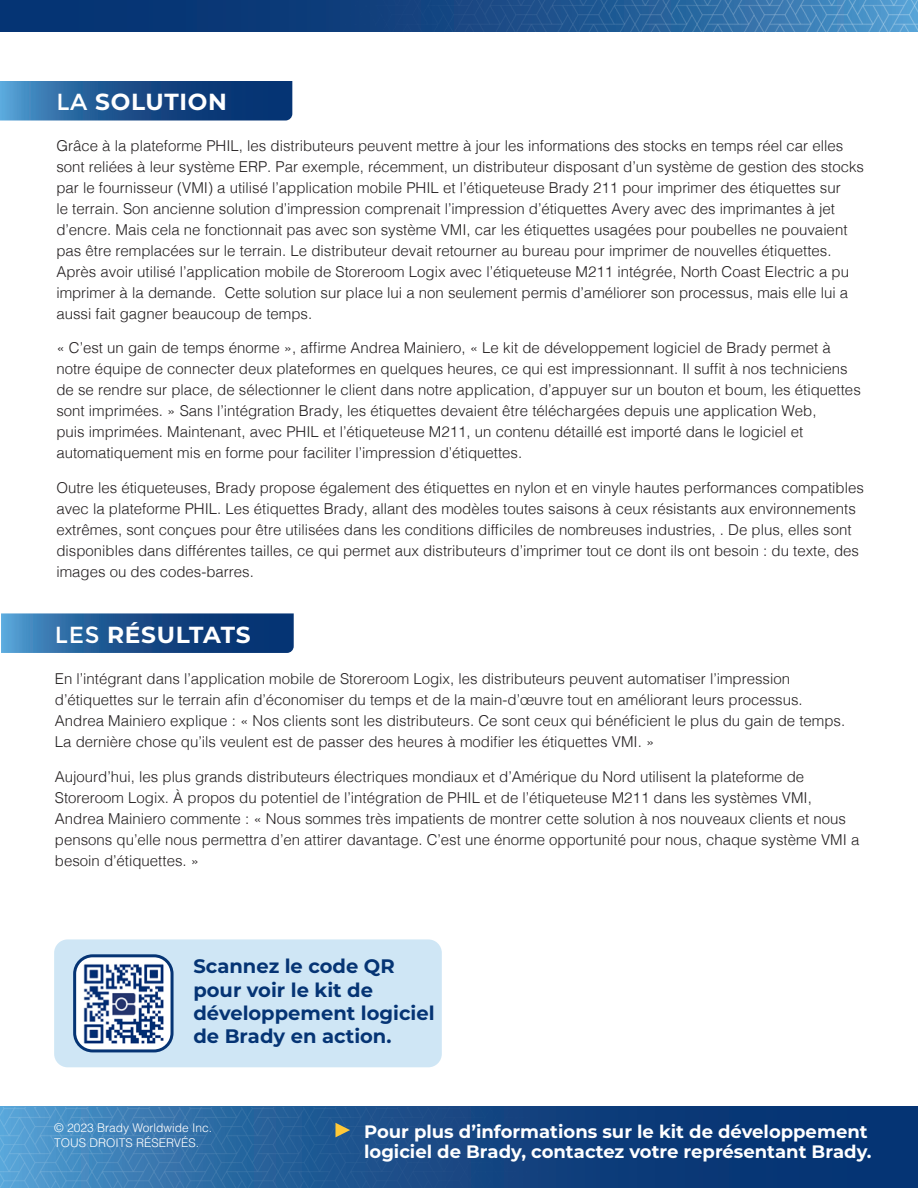
<style>
.page{position:relative;width:918px;height:1188px;background:#fff}
.page>*{position:absolute;margin:0;border:0;box-sizing:border-box;transform-origin:0 0}
._05_Body_copy{font:700 23.25px "Montserrat";letter-spacing:.03em;color:#fff}
._01_Product_Title{font:700 19.5px/23.4px "Montserrat";color:#053474}
._01_Product_Title-2{font:700 18px/19.5px "Montserrat";color:#fff}
._05_Body_copy-2{font:300 15px/21px "Helvetica";color:#231f20}
._05_Body_copy-3{font:300 12px/15px "Helvetica LT Std";color:#fff}
.s1{font-weight:400}
</style>
<div class="page">
<img style="left:0;top:0;width:918px;height:32px">
<img style="left:0;top:1107px;width:918px;height:81px">
<div style="left:54px;top:939px;width:388px;height:128px;background:#cfe6f5;border-radius:14px"></div>
<svg style="left:335px;top:1123px;width:15px;height:14px"></svg>
<div style="left:75px;top:956px;width:97px;height:95px;background:#fff;border-radius:18px"></div>
<div style="left:73px;top:954px;width:101px;height:98px;border:3px solid #053474;border-radius:18px"></div>
<img style="left:83px;top:964px;width:81px;height:80px">
<svg style="left:0;top:81px;width:292px;height:40px;background:#205691"></svg>
<svg style="left:1px;top:613px;width:293px;height:40px;background:#215691"></svg>
<p class="_05_Body_copy" style="left:56px;top:85px;width:172px"><span class="s1">LA</span> SOLUTION</p>
<p class="_05_Body_copy-2" style="left:56px;top:134px;width:809px">Grâce à la plateforme PHIL, les distributeurs peuvent mettre à jour les informations des stocks en temps réel car elles sont reliées à leur système ERP. Par exemple, récemment, un distributeur disposant d’un système de gestion des stocks par le fournisseur (VMI) a utilisé l’application mobile PHIL et l’étiqueteuse Brady 211 pour imprimer des étiquettes sur<br>le terrain. Son ancienne solution d’impression comprenait l’impression d’étiquettes Avery avec des imprimantes à jet d’encre. Mais cela ne fonctionnait pas avec son système VMI, car les étiquettes usagées pour poubelles ne pouvaient pas être remplacées sur le terrain. Le distributeur devait retourner au bureau pour imprimer de nouvelles étiquettes.<br>Après avoir utilisé l’application mobile de Storeroom Logix avec l’étiqueteuse M211 intégrée, North Coast Electric a pu imprimer à la demande. Cette solution sur place lui a non seulement permis d’améliorer son processus, mais elle lui a aussi fait gagner beaucoup de temps.</p>
<p class="_05_Body_copy-2" style="left:56px;top:336px;width:806px">« C’est un gain de temps énorme », affirme Andrea Mainiero, « Le kit de développement logiciel de Brady permet à notre équipe de connecter deux plateformes en quelques heures, ce qui est impressionnant. Il suffit à nos techniciens de se rendre sur place, de sélectionner le client dans notre application, d’appuyer sur un bouton et boum, les étiquettes sont imprimées. » Sans l’intégration Brady, les étiquettes devaient être téléchargées depuis une application Web,<br>puis imprimées. Maintenant, avec PHIL et l’étiqueteuse M211, un contenu détaillé est importé dans le logiciel et automatiquement mis en forme pour faciliter l’impression d’étiquettes.</p>
<p class="_05_Body_copy-2" style="left:56px;top:476px;width:809px">Outre les étiqueteuses, Brady propose également des étiquettes en nylon et en vinyle hautes performances compatibles avec la plateforme PHIL. Les étiquettes Brady, allant des modèles toutes saisons à ceux résistants aux environnements extrêmes, sont conçues pour être utilisées dans les conditions difficiles de nombreuses industries, . De plus, elles sont disponibles dans différentes tailles, ce qui permet aux distributeurs d’imprimer tout ce dont ils ont besoin : du texte, des images ou des codes-barres.</p>
<p class="_05_Body_copy" style="left:55px;top:618px;width:197px"><span class="s1">LES</span> RÉSULTATS</p>
<p class="_05_Body_copy-2" style="left:55px;top:667px;width:792px">En l’intégrant dans l’application mobile de Storeroom Logix, les distributeurs peuvent automatiser l’impression d’étiquettes sur le terrain afin d’économiser du temps et de la main-d’œuvre tout en améliorant leurs processus.<br>Andrea Mainiero explique : « Nos clients sont les distributeurs. Ce sont ceux qui bénéficient le plus du gain de temps.<br>La dernière chose qu’ils veulent est de passer des heures à modifier les étiquettes VMI. »</p>
<p class="_05_Body_copy-2" style="left:55px;top:765px;width:806px">Aujourd’hui, les plus grands distributeurs électriques mondiaux et d’Amérique du Nord utilisent la plateforme de Storeroom Logix. À propos du potentiel de l’intégration de PHIL et de l’étiqueteuse M211 dans les systèmes VMI, Andrea Mainiero commente : « Nous sommes très impatients de montrer cette solution à nos nouveaux clients et nous pensons qu’elle nous permettra d’en attirer davantage. C’est une énorme opportunité pour nous, chaque système VMI a besoin d’étiquettes. »</p>
<p class="_01_Product_Title" style="left:193px;top:954px;width:243px">Scannez le code QR pour voir le kit de développement logiciel de Brady en action.</p>
<p class="_05_Body_copy-3" style="left:54px;top:1120px;width:160px">© 2023 Brady Worldwide Inc.<br>TOUS DROITS RÉSERVÉS.</p>
<p class="_01_Product_Title-2" style="left:364px;top:1121px;width:509px">Pour plus d’informations sur le kit de développement logiciel de Brady, contactez votre représentant Brady.</p>
</div>
